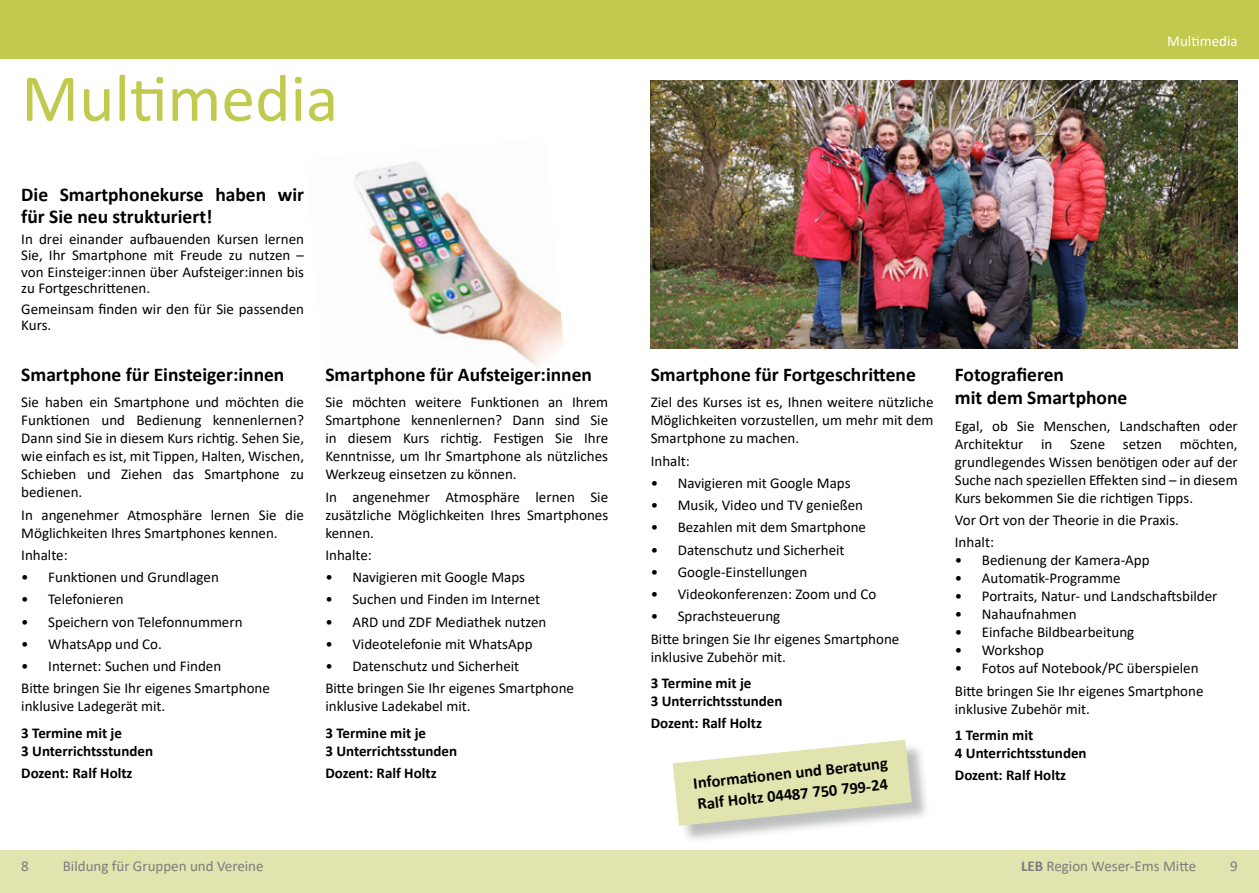
<style>
.page{position:relative;width:1259px;height:893px;background:#fff}
.page>*{position:absolute;margin:0;border:0;box-sizing:border-box;transform-origin:0 0}
.t1{font:67.5px "Calibri";color:#c1c94f}
.t2{font:700 19.5px/23.4px "Calibri";color:#000}
.t3{font:700 16.5px/21px "Calibri";color:#000}
.t4{font:15px/18px "Calibri";color:#000}
.t5{font:700 15px/18px "Calibri";color:#000}
.t6{font:15px "Calibri";color:#7b7d7e}
.t7{font:15px "Calibri";color:#fff}
.s1{font-weight:700}
</style>
<div class="page">
<div style="left:0;top:850px;width:1259px;height:43px;background:#e1e4af"></div>
<div style="left:0;top:0;width:1259px;height:58px;background:#c1c94f"></div>
<img style="left:354px;top:161px;width:209px;height:206px">
<img style="left:651px;top:81px;width:586px;height:268px">
<div style="left:675px;top:743px;width:254px;height:101px;background:#7b7d7e;opacity:.5"></div>
<svg style="left:672px;top:740px;width:239px;height:86px"></svg>
<h1 class="t1" style="left:21px;top:51px;width:318px">Multimedia</h1>
<h2 class="t2" style="left:21px;top:184px;width:284px;line-height:21.5px">Die Smartphonekurse haben wir für Sie neu strukturiert!</h2>
<p class="t4" style="left:21px;top:230px;width:284px;line-height:16.5px;text-align:justify">In drei einander aufbauenden Kursen lernen Sie, Ihr Smartphone mit Freude zu nutzen – von Einsteiger:innen über Aufsteiger:innen bis zu Fortgeschrittenen.</p>
<p class="t4" style="left:21px;top:300px;width:284px;line-height:16.5px">Gemeinsam finden wir den für Sie passenden<br>Kurs.</p>
<h2 class="t2" style="left:21px;top:363px;width:265px">Smartphone für Einsteiger:innen</h2>
<p class="t4" style="left:21px;top:393px;width:284px;text-align:justify">Sie haben ein Smartphone und möchten die Funktionen und Bedienung kennenlernen?<br>Dann sind Sie in diesem Kurs richtig. Sehen Sie, wie einfach es ist, mit Tippen, Halten, Wischen, Schieben und Ziehen das Smartphone zu bedienen.</p>
<p class="t4" style="left:21px;top:505px;width:284px">In angenehmer Atmosphäre lernen Sie die<br>Möglichkeiten Ihres Smartphones kennen.</p>
<p class="t4" style="left:21px;top:546px;width:48px">Inhalte:</p>
<p class="t4" style="left:21px;top:568px;width:199px">• Funktionen und Grundlagen</p>
<p class="t4" style="left:21px;top:590px;width:104px">• Telefonieren</p>
<p class="t4" style="left:21px;top:612px;width:223px">• Speichern von Telefonnummern</p>
<p class="t4" style="left:21px;top:635px;width:142px">• WhatsApp und Co.</p>
<p class="t4" style="left:21px;top:655px;width:250px;line-height:22.2px">• Internet: Suchen und Finden<br>Bitte bringen Sie Ihr eigenes Smartphone</p>
<p class="t4" style="left:21px;top:697px;width:146px">inklusive Ladegerät mit.</p>
<p class="t5" style="left:21px;top:724px;width:133px">3 Termine mit je<br>3 Unterrichtsstunden</p>
<p class="t5" style="left:21px;top:764px;width:113px">Dozent: Ralf Holtz</p>
<h2 class="t2" style="left:325px;top:363px;width:268px">Smartphone für Aufsteiger:innen</h2>
<p class="t4" style="left:325px;top:393px;width:284px;text-align:justify">Sie möchten weitere Funktionen an Ihrem Smartphone kennenlernen? Dann sind Sie in diesem Kurs richtig. Festigen Sie Ihre Kenntnisse, um Ihr Smartphone als nützliches Werkzeug einsetzen zu können.</p>
<p class="t4" style="left:325px;top:487px;width:284px;text-align:justify">In angenehmer Atmosphäre lernen Sie zusätzliche Möglichkeiten Ihres Smartphones kennen.</p>
<p class="t4" style="left:325px;top:546px;width:48px">Inhalte:</p>
<p class="t4" style="left:325px;top:568px;width:201px">• Navigieren mit Google Maps</p>
<p class="t4" style="left:325px;top:590px;width:216px">• Suchen und Finden im Internet</p>
<p class="t4" style="left:325px;top:612px;width:222px">• ARD und ZDF Mediathek nutzen</p>
<p class="t4" style="left:325px;top:635px;width:209px">• Videotelefonie mit WhatsApp</p>
<p class="t4" style="left:325px;top:655px;width:250px;line-height:22.2px">• Datenschutz und Sicherheit<br>Bitte bringen Sie Ihr eigenes Smartphone</p>
<p class="t4" style="left:325px;top:697px;width:147px">inklusive Ladekabel mit.</p>
<p class="t5" style="left:325px;top:724px;width:133px">3 Termine mit je<br>3 Unterrichtsstunden</p>
<p class="t5" style="left:325px;top:764px;width:113px">Dozent: Ralf Holtz</p>
<p class="t7" style="left:1167px;top:31px;width:72px">Multimedia</p>
<h2 class="t2" style="left:651px;top:363px;width:266px">Smartphone für Fortgeschrittene</h2>
<p class="t4" style="left:651px;top:393px;width:284px;text-align:justify">Ziel des Kurses ist es, Ihnen weitere nützliche Möglichkeiten vorzustellen, um mehr mit dem Smartphone zu machen.</p>
<p class="t4" style="left:651px;top:451px;width:41px">Inhalt:</p>
<p class="t4" style="left:651px;top:474px;width:201px">• Navigieren mit Google Maps</p>
<p class="t4" style="left:651px;top:496px;width:214px">• Musik, Video und TV genießen</p>
<p class="t4" style="left:651px;top:518px;width:217px">• Bezahlen mit dem Smartphone</p>
<p class="t4" style="left:651px;top:540px;width:195px">• Datenschutz und Sicherheit</p>
<p class="t4" style="left:651px;top:563px;width:158px">• Google-Einstellungen</p>
<p class="t4" style="left:651px;top:585px;width:227px">• Videokonferenzen: Zoom und Co</p>
<p class="t4" style="left:651px;top:605px;width:250px;line-height:22.2px">• Sprachsteuerung<br>Bitte bringen Sie Ihr eigenes Smartphone</p>
<p class="t4" style="left:651px;top:647px;width:137px">inklusive Zubehör mit.</p>
<p class="t5" style="left:651px;top:674px;width:133px">3 Termine mit je<br>3 Unterrichtsstunden</p>
<p class="t5" style="left:651px;top:714px;width:113px">Dozent: Ralf Holtz</p>
<p class="t3" style="left:692px;top:773px;width:197px;rotate:-6deg">Informati onen und Beratung<br>Ralf Holtz 04487 750 799-24</p>
<h2 class="t2" style="left:955px;top:363px;width:174px">Fotografieren<br>mit dem Smartphone</h2>
<p class="t4" style="left:955px;top:416px;width:284px;text-align:justify">Egal, ob Sie Menschen, Landschaften oder Architektur in Szene setzen möchten, grundlegendes Wissen benötigen oder auf der Suche nach speziellen Effekten sind – in diesem Kurs bekommen Sie die richtigen Tipps.</p>
<p class="t4" style="left:955px;top:509px;width:226px;line-height:22.2px">Vor Ort von der Theorie in die Praxis.<br>Inhalt:</p>
<p class="t4" style="left:955px;top:551px;width:196px">• Bedienung der Kamera-App</p>
<p class="t4" style="left:955px;top:569px;width:167px">• Automatik-Programme</p>
<p class="t4" style="left:955px;top:587px;width:264px">• Portraits, Natur- und Landschaftsbilder</p>
<p class="t4" style="left:955px;top:605px;width:123px">• Nahaufnahmen</p>
<p class="t4" style="left:955px;top:623px;width:181px">• Einfache Bildbearbeitung</p>
<p class="t4" style="left:955px;top:641px;width:91px">• Workshop</p>
<p class="t4" style="left:955px;top:657px;width:250px;line-height:22.2px">• Fotos auf Notebook/PC überspielen<br>Bitte bringen Sie Ihr eigenes Smartphone</p>
<p class="t4" style="left:955px;top:699px;width:137px">inklusive Zubehör mit.</p>
<p class="t5" style="left:955px;top:726px;width:133px">1 Termin mit<br>4 Unterrichtsstunden</p>
<p class="t5" style="left:955px;top:766px;width:113px">Dozent: Ralf Holtz</p>
<p class="t6" style="left:21px;top:856px;width:9px">8</p>
<p class="t6" style="left:63px;top:856px;width:202px">Bildung für Gruppen und Vereine</p>
<p class="t6" style="left:1021px;top:856px;width:177px"><span class="s1">LEB</span> Region Weser-Ems Mitte</p>
<p class="t6" style="left:1230px;top:856px;width:9px">9</p>
</div>
